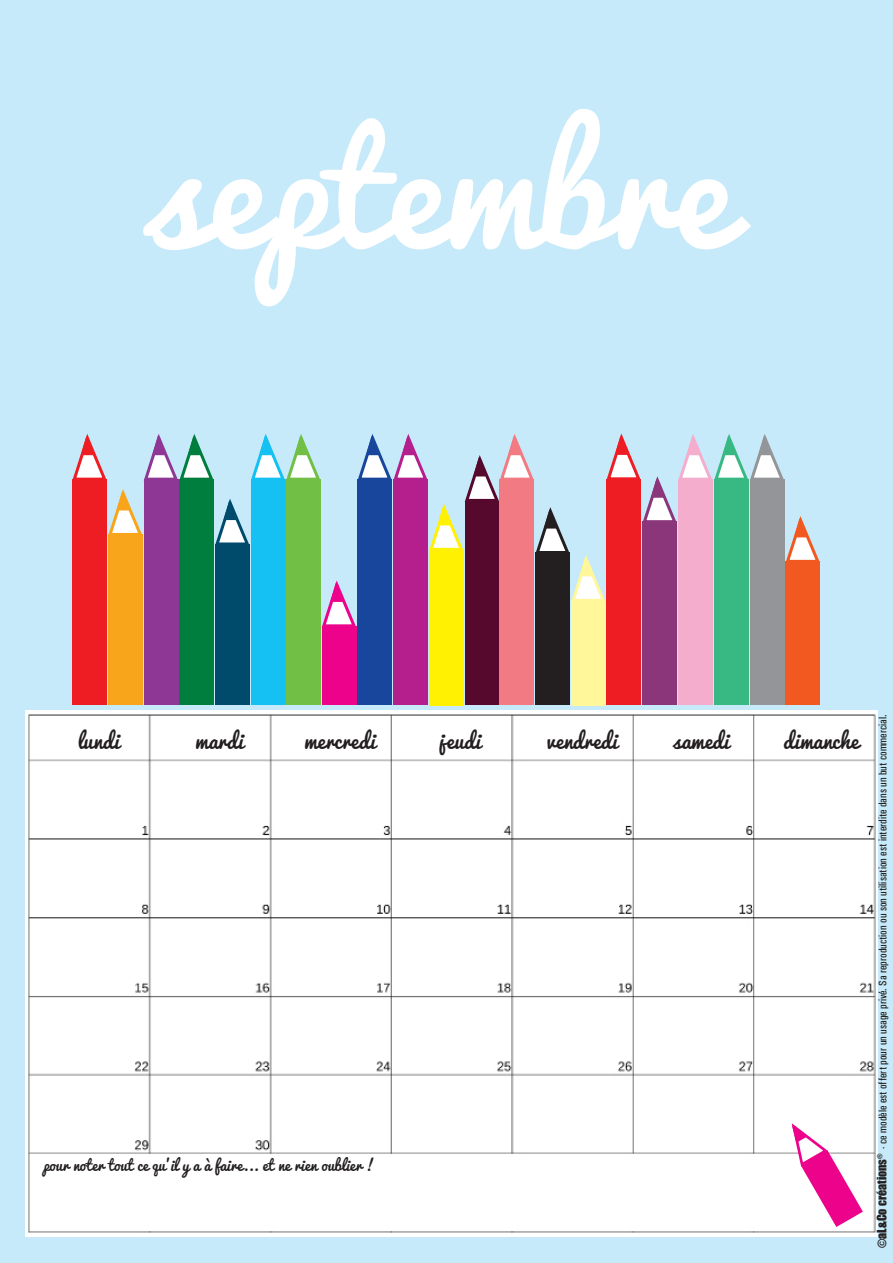
<style>
.page{position:relative;width:893px;height:1263px;background:#c6eafa}
.page>*{position:absolute;margin:0;border:0;box-sizing:border-box;transform-origin:0 0}
.t1{font:150px "Pacifico";color:#fff}
.t2{font:21px "Pacifico";color:#231f20}
.t3{font:15px "Pacifico";color:#231f20}
.t4{font:500 11.25px "Univers Condensed";color:#231f20}
.s1{font-family:"Impact";font-weight:400;font-size:12px}
</style>
<div class="page">
<div style="left:26px;top:710px;width:852px;height:526px;background:#fff"></div>
<div style="left:322px;top:626px;width:34px;height:79px;background:#ed028c"></div>
<svg style="left:790px;top:1120px;width:73px;height:107px;background:#f8add9"></svg>
<div style="left:358px;top:480px;width:34px;height:225px;background:#18469d"></div>
<div style="left:286px;top:480px;width:34px;height:225px;background:#71bf44"></div>
<div style="left:429px;top:550px;width:34px;height:155px;background:#fff101"></div>
<div style="left:465px;top:502px;width:34px;height:203px;background:#56082d"></div>
<div style="left:394px;top:480px;width:34px;height:225px;background:#b41e8d"></div>
<div style="left:536px;top:553px;width:34px;height:152px;background:#231f20"></div>
<div style="left:571px;top:601px;width:34px;height:104px;background:#fff79a"></div>
<div style="left:500px;top:480px;width:34px;height:225px;background:#f27b83"></div>
<div style="left:643px;top:522px;width:34px;height:183px;background:#8b357a"></div>
<div style="left:678px;top:480px;width:34px;height:225px;background:#f5adce"></div>
<div style="left:750px;top:480px;width:34px;height:225px;background:#939598"></div>
<div style="left:786px;top:561px;width:34px;height:144px;background:#f15921"></div>
<div style="left:714px;top:480px;width:34px;height:225px;background:#38b983"></div>
<div style="left:215px;top:544px;width:34px;height:161px;background:#004b6c"></div>
<div style="left:251px;top:480px;width:34px;height:225px;background:#15c0f2"></div>
<div style="left:180px;top:480px;width:34px;height:225px;background:#007e3d"></div>
<div style="left:108px;top:534px;width:34px;height:171px;background:#f9a51b"></div>
<div style="left:144px;top:480px;width:34px;height:225px;background:#8e3795"></div>
<div style="left:73px;top:480px;width:34px;height:225px;background:#ee1d23"></div>
<div style="left:607px;top:479px;width:34px;height:226px;background:#ee1d23"></div>
<svg style="left:72px;top:433px;width:748px;height:197px"></svg>
<p class="t1" style="left:143px;top:110px;width:588px">septembre</p>
<p class="t2" style="left:78px;top:730px;width:43px">lundi</p>
<p class="t2" style="left:195px;top:730px;width:50px">mardi</p>
<p class="t2" style="left:304px;top:730px;width:73px">mercredi</p>
<p class="t2" style="left:440px;top:730px;width:43px">jeudi</p>
<p class="t2" style="left:546px;top:730px;width:73px">vendredi</p>
<p class="t2" style="left:673px;top:730px;width:58px">samedi</p>
<p class="t2" style="left:784px;top:730px;width:77px">dimanche</p>
<p class="t3" style="left:43px;top:1157px;width:333px">pour noter tout ce qu’il y a à faire... et ne rien oublier !</p>
<p class="t4" style="left:876px;top:1248px;width:535px;rotate:-90deg"><span class="s1">©aL&amp;Co créations</span><sup>®</sup> - ce modèle est offert pour un usage privé. Sa reproduction ou son utilisation est interdite dans un but commercial.</p>
</div>
